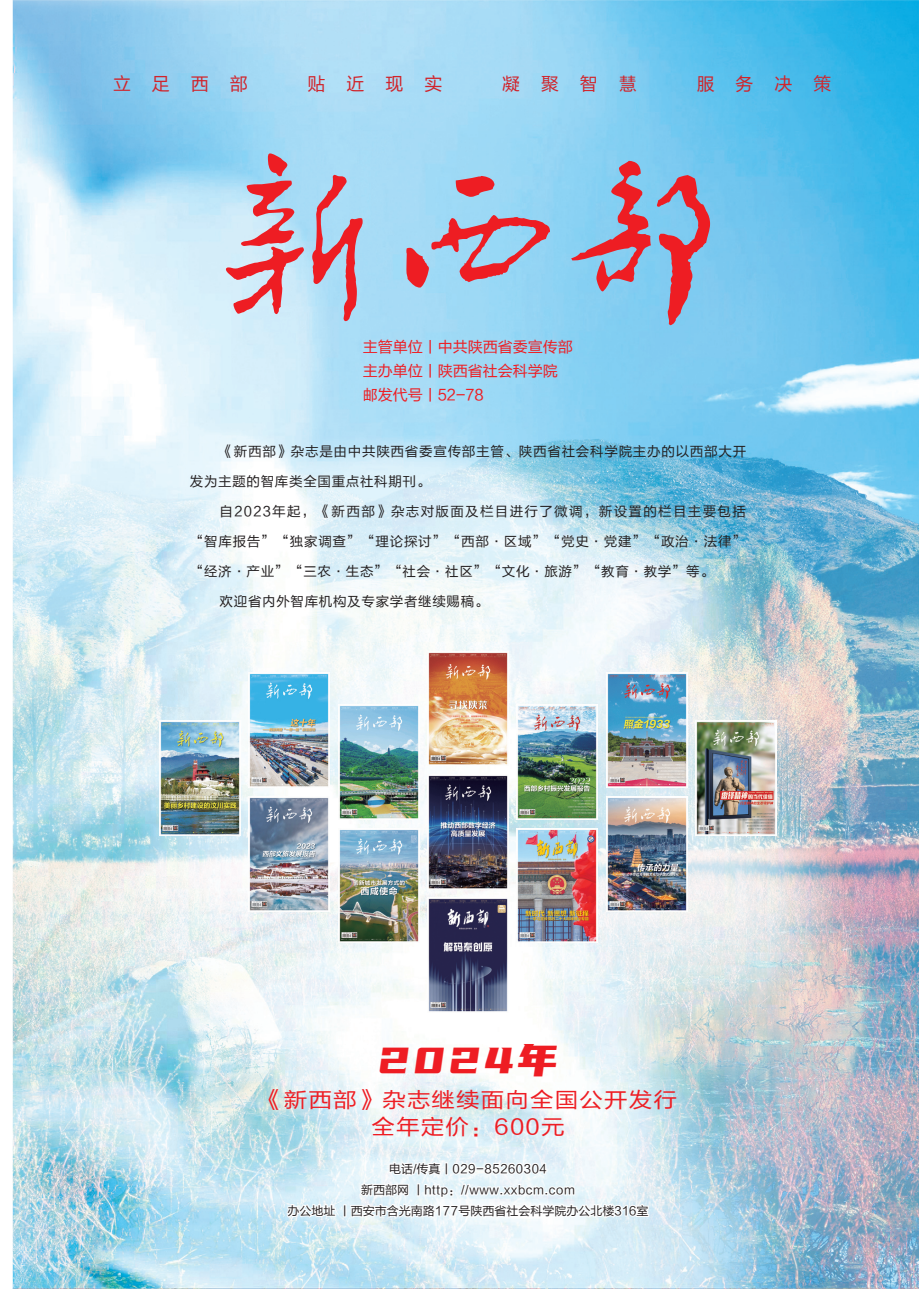
<style>
.page{position:relative;width:919px;height:1289px;background:#fff}
.page>*{position:absolute;margin:0;border:0;box-sizing:border-box;transform-origin:0 0}
.t1{font:45px "You She Biao Ti Hei";letter-spacing:.05em;color:#ee1d23}
.t2{font:21px/27px "FZLTHK GBK1 0";letter-spacing:.05em;color:#ee1d23;text-align:center;scale:1.12 1}
.t3{font:18px "FZLTHK GBK1 0";letter-spacing:1.175em;color:#d1232a}
.t4{font:15px/24px "FZLTHK GBK1 0";color:#ee1d23}
.t5{font:13.5px "FZLTHK GBK1 0";letter-spacing:.055em;color:#231f20}
.t6{font:13.5px "FZLTHK GBK1 0";letter-spacing:.1em;color:#231f20}
.t7{font:12px/21px "FZLTHK GBK1 0";color:#231f20;text-align:center}
</style>
<div class="page">
<img style="left:13px;top:0;width:532px;height:1072px">
<img style="left:545px;top:0;width:373px;height:1288px">
<img style="left:13px;top:1072px;width:533px;height:216px">
<svg style="left:285px;top:1202px;width:52px;height:17px"></svg>
<svg style="left:343px;top:1152px;width:307px;height:67px"></svg>
<img style="left:427px;top:897px;width:81px;height:115px">
<img style="left:517px;top:828px;width:80px;height:114px">
<svg style="left:226px;top:153px;width:484px;height:172px;background:#aab6cf"></svg>
<img style="left:427px;top:651px;width:81px;height:114px">
<img style="left:695px;top:720px;width:81px;height:115px">
<img style="left:517px;top:704px;width:80px;height:115px">
<img style="left:159px;top:720px;width:81px;height:115px">
<img style="left:338px;top:704px;width:81px;height:115px">
<img style="left:606px;top:673px;width:81px;height:114px">
<img style="left:427px;top:774px;width:81px;height:115px">
<img style="left:249px;top:673px;width:81px;height:114px">
<img style="left:606px;top:796px;width:81px;height:115px">
<img style="left:249px;top:796px;width:81px;height:115px">
<img style="left:338px;top:828px;width:81px;height:114px">
<h3 class="t3" style="left:113px;top:74px;width:719px">立足西部　贴近现实　凝聚智慧　服务决策</h3>
<p class="t4" style="left:362px;top:335px;width:212px">主管单位丨中共陕西省委宣传部主办单位丨陕西省社会科学院邮发代号丨52-78</p>
<p class="t5" style="left:220px;top:444px;width:528px">《新西部》杂志是由中共陕西省委宣传部主管、陕西省社会科学院主办的以西部大开</p>
<p class="t5" style="left:190px;top:474px;width:242px">发为主题的智库类全国重点社科期刊。</p>
<p class="t6" style="left:220px;top:504px;width:528px">自2023年起，《新西部》杂志对版面及栏目进行了微调，新设置的栏目主要包括</p>
<p class="t5" style="left:190px;top:534px;width:557px">“智库报告”“独家调查”“理论探讨”“西部·区域”“党史·党建”“政治·法律”</p>
<p class="t5" style="left:190px;top:564px;width:525px">“经济·产业”“三农·生态”“社会·社区”“文化·旅游”“教育·教学”等。</p>
<p class="t5" style="left:220px;top:594px;width:270px">欢迎省内外智库机构及专家学者继续赐稿。</p>
<h1 class="t1" style="left:377px;top:1032px;width:182px">2024年</h1>
<h2 class="t2" style="left:259px;top:1086px;width:374px">《新西部》杂志继续面向全国公开发行全年定价：600元</h2>
<p class="t7" style="left:287px;top:1158px;width:362px">电话/传真丨029-85260304<br>新西部网 丨http：//www.xxbcm.com<br>办公地址 丨西安市含光南路177号陕西省社会科学院办公北楼316室</p>
</div>
